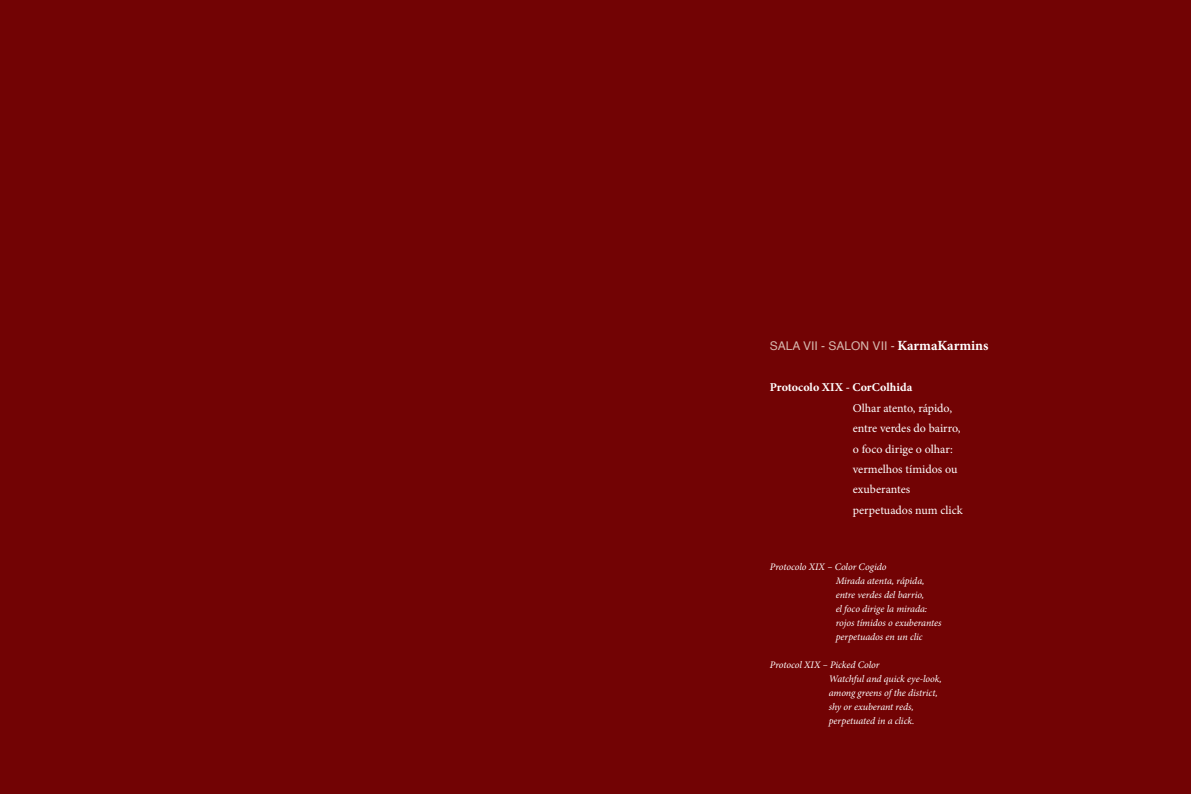
<style>
.page{position:relative;width:1191px;height:794px;background:#fff}
.page>*{position:absolute;margin:0;border:0;box-sizing:border-box;transform-origin:0 0}
.t1{font:12px/20.4px "Minion Pro";color:#fff}
.t2{font:12px "Helvetica";color:#d6b8ae}
.t3{font:700 12px "Minion Pro";color:#fff}
.t4{font:italic 10px/14px "Minion Pro";letter-spacing:-.005em;color:#fff}
.s1{font-family:"Minion Pro";font-weight:700;font-size:14px;color:#fff}
</style>
<div class="page">
<div style="left:0;top:0;width:595px;height:794px;background:#720304"></div>
<div style="left:595px;top:0;width:596px;height:794px;background:#720304"></div>
<p class="t2" style="left:770px;top:337px;width:220px">SALA VII - SALON VII - <span class="s1">KarmaKarmins</span></p>
<p class="t3" style="left:770px;top:379px;width:144px">Protocolo XIX - CorColhida</p>
<p class="t1" style="left:853px;top:398px;width:111px">Olhar atento, rápido, entre verdes do bairro, o foco dirige o olhar: vermelhos tímidos ou exuberantes perpetuados num click</p>
<p class="t4" style="left:835px;top:559px;width:107px;text-indent:-66px">Protocolo XIX – Color Cogido<br>Mirada atenta, rápida, entre verdes del barrio,<br>el foco dirige la mirada: rojos tímidos o exuberantes perpetuados en un clic</p>
<p class="t4" style="left:829px;top:657px;width:114px;text-indent:-59px">Protocol XIX – Picked Color<br>Watchful and quick eye-look, among greens of the district, shy or exuberant reds, perpetuated in a click.</p>
</div>
